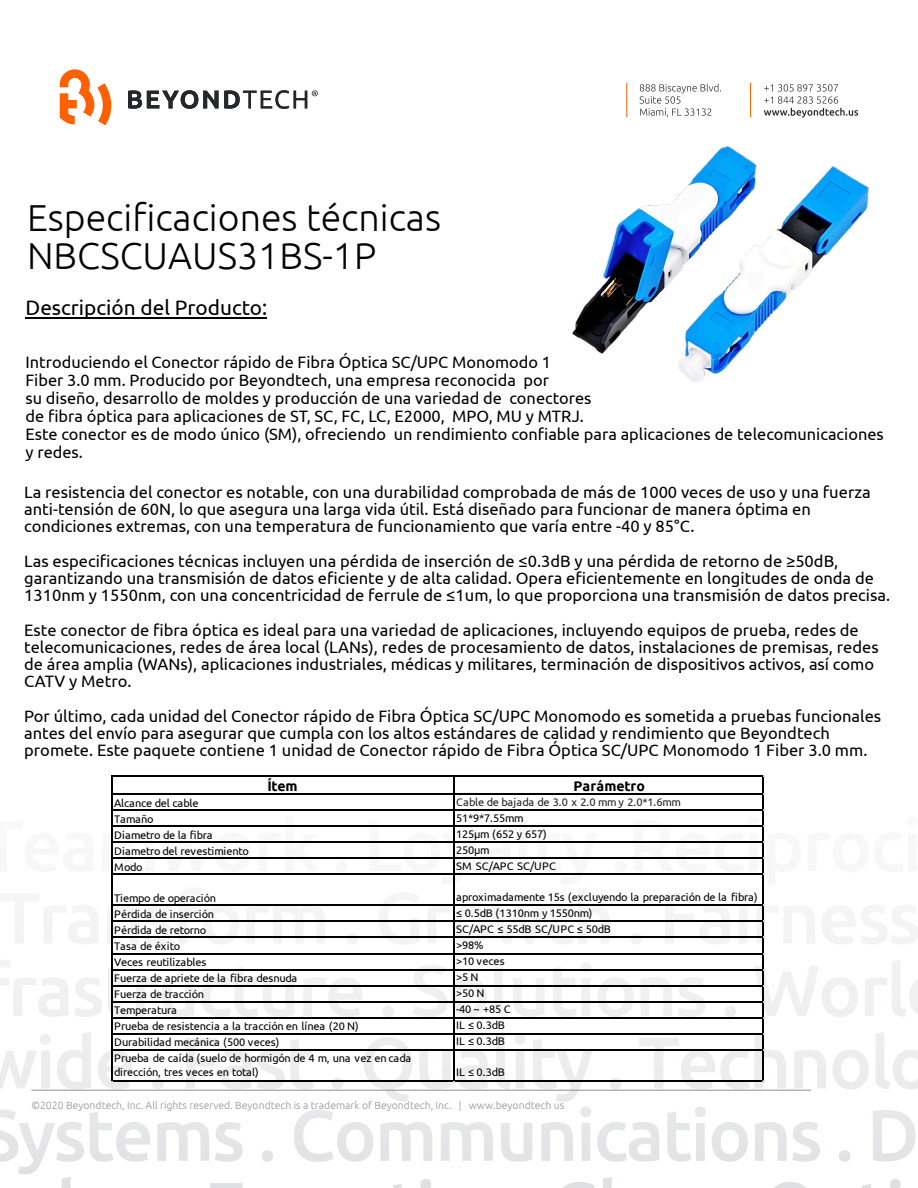
<style>
.page{position:relative;width:918px;height:1188px;background:#fff}
.page>*{position:absolute;margin:0;border:0;box-sizing:border-box;transform-origin:0 0}
.t1{font:300 37.5px/38.5px "Ubuntu";color:#000}
.t2{font:21px "Ubuntu";color:#000}
.t3{font:16.5px/17px "Ubuntu";color:#000}
.t4{font:700 14.1px "Ubuntu";letter-spacing:-.005em;color:#000}
.t5{font:11.1px/14.1px "Ubuntu";letter-spacing:-.02em;color:#000}
.t6{font:11.1px "Ubuntu";letter-spacing:-.03em;color:#222}
.t7{font:11.1px "Ubuntu";letter-spacing:.015em;color:#000}
.t8{font:11.1px "Ubuntu";color:#000}
.t9{font:300 10.5px "Ubuntu";color:#939598}
</style>
<div class="page">
<svg style="left:60px;top:69px;width:51px;height:56px"></svg>
<svg style="left:764px;top:84px;width:94px;height:33px"></svg>
<svg style="left:640px;top:84px;width:81px;height:33px"></svg>
<hr style="left:626px;top:83px;width:1px;height:34px;background:#ff6000">
<hr style="left:750px;top:83px;width:1px;height:34px;background:#ff6000">
<svg style="left:128px;top:90px;width:190px;height:19px"></svg>
<img style="left:0;top:775px;width:918px;height:413px">
<hr style="left:26px;top:318px;width:241px;height:1px;background:#000">
<hr style="left:31px;top:1090px;width:780px;height:1px;background:#939598">
<hr style="left:112px;top:776px;width:652px;height:1px;background:#000">
<hr style="left:112px;top:794px;width:652px;height:1px;background:#000">
<hr style="left:112px;top:810px;width:652px;height:1px;background:#000">
<hr style="left:112px;top:826px;width:652px;height:1px;background:#000">
<hr style="left:112px;top:842px;width:652px;height:1px;background:#000">
<hr style="left:112px;top:858px;width:652px;height:1px;background:#000">
<hr style="left:112px;top:874px;width:652px;height:1px;background:#000">
<hr style="left:112px;top:905px;width:652px;height:1px;background:#000">
<hr style="left:112px;top:921px;width:652px;height:1px;background:#000">
<hr style="left:112px;top:937px;width:652px;height:1px;background:#000">
<hr style="left:112px;top:953px;width:652px;height:1px;background:#000">
<hr style="left:112px;top:969px;width:652px;height:1px;background:#000">
<hr style="left:112px;top:985px;width:652px;height:1px;background:#000">
<hr style="left:112px;top:1001px;width:652px;height:1px;background:#000">
<hr style="left:112px;top:1017px;width:652px;height:1px;background:#000">
<hr style="left:112px;top:1033px;width:652px;height:1px;background:#000">
<hr style="left:112px;top:1049px;width:652px;height:1px;background:#000">
<hr style="left:111px;top:776px;width:1px;height:305px;background:#000">
<hr style="left:453px;top:777px;width:1px;height:304px;background:#000">
<hr style="left:112px;top:1080px;width:652px;height:1px;background:#000">
<hr style="left:763px;top:777px;width:1px;height:304px;background:#000">
<svg style="left:98px;top:1050px;width:34px;height:39px"></svg>
<svg style="left:370px;top:810px;width:548px;height:135px"></svg>
<svg style="left:754px;top:966px;width:104px;height:52px"></svg>
<svg style="left:257px;top:1032px;width:569px;height:130px"></svg>
<img style="left:572px;top:146px;width:297px;height:236px">
<h1 class="t1" style="left:27px;top:200px;width:416px">Especificaciones técnicas<br>NBCSCUAUS31BS-1P</h1>
<p class="t2" style="left:25px;top:299px;width:243px">Descripción del Producto:</p>
<p class="t3" style="left:25px;top:354px;width:860px;line-height:18px">Introduciendo el Conector rápido de Fibra Óptica SC/UPC Monomodo 1<br>Fiber 3.0 mm. Producido por Beyondtech, una empresa reconocida por<br>su diseño, desarrollo de moldes y producción de una variedad de conectores<br>de fibra óptica para aplicaciones de ST, SC, FC, LC, E2000, MPO, MU y MTRJ.<br>Este conector es de modo único (SM), ofreciendo un rendimiento confiable para aplicaciones de telecomunicaciones y redes.</p>
<p class="t3" style="left:24px;top:485px;width:848px">La resistencia del conector es notable, con una durabilidad comprobada de más de 1000 veces de uso y una fuerza anti-tensión de 60N, lo que asegura una larga vida útil. Está diseñado para funcionar de manera óptima en condiciones extremas, con una temperatura de funcionamiento que varía entre -40 y 85°C.</p>
<p class="t3" style="left:24px;top:554px;width:867px">Las especificaciones técnicas incluyen una pérdida de inserción de ≤0.3dB y una pérdida de retorno de ≥50dB, garantizando una transmisión de datos eficiente y de alta calidad. Opera eficientemente en longitudes de onda de<br>1310nm y 1550nm, con una concentricidad de ferrule de ≤1um, lo que proporciona una transmisión de datos precisa.</p>
<p class="t3" style="left:24px;top:623px;width:856px">Este conector de fibra óptica es ideal para una variedad de aplicaciones, incluyendo equipos de prueba, redes de telecomunicaciones, redes de área local (LANs), redes de procesamiento de datos, instalaciones de premisas, redes de área amplia (WANs), aplicaciones industriales, médicas y militares, terminación de dispositivos activos, así como CATV y Metro.</p>
<p class="t3" style="left:24px;top:709px;width:859px">Por último, cada unidad del Conector rápido de Fibra Óptica SC/UPC Monomodo es sometida a pruebas funcionales antes del envío para asegurar que cumpla con los altos estándares de calidad y rendimiento que Beyondtech promete. Este paquete contiene 1 unidad de Conector rápido de Fibra Óptica SC/UPC Monomodo 1 Fiber 3.0 mm.</p>
<p class="t4" style="left:267px;top:780px;width:32px">Ítem</p>
<p class="t4" style="left:573px;top:780px;width:73px">Parámetro</p>
<p class="t5" style="left:114px;top:796px;width:86px">Alcance del cable</p>
<p class="t6" style="left:456px;top:797px;width:227px">Cable de bajada de 3.0 x 2.0 mm y 2.0*1.6mm</p>
<p class="t5" style="left:114px;top:812px;width:41px">Tamaño</p>
<p class="t5" style="left:456px;top:811px;width:69px">51*9*7.55mm</p>
<p class="t5" style="left:114px;top:828px;width:100px">Diametro de la fibra</p>
<p class="t5" style="left:456px;top:827px;width:92px">125μm (652 y 657)</p>
<p class="t5" style="left:114px;top:844px;width:137px">Diametro del revestimiento</p>
<p class="t5" style="left:456px;top:843px;width:35px">250μm</p>
<p class="t5" style="left:114px;top:860px;width:30px">Modo</p>
<p class="t7" style="left:456px;top:861px;width:101px">SM SC/APC SC/UPC</p>
<p class="t5" style="left:114px;top:892px;width:104px">Tiempo de operación</p>
<p class="t5" style="left:456px;top:891px;width:303px">aproximadamente 15s (excluyendo la preparación de la fibra)</p>
<p class="t5" style="left:114px;top:908px;width:102px">Pérdida de inserción</p>
<p class="t5" style="left:456px;top:907px;width:138px">≤ 0.5dB (1310nm y 1550nm)</p>
<p class="t5" style="left:114px;top:924px;width:94px">Pérdida de retorno</p>
<p class="t5" style="left:456px;top:923px;width:156px">SC/APC ≤ 55dB SC/UPC ≤ 50dB</p>
<p class="t8" style="left:114px;top:941px;width:68px">Tasa de éxito</p>
<p class="t5" style="left:456px;top:939px;width:29px">&gt;98%</p>
<p class="t5" style="left:114px;top:956px;width:94px">Veces reutilizables</p>
<p class="t5" style="left:456px;top:955px;width:50px">&gt;10 veces</p>
<p class="t5" style="left:114px;top:972px;width:185px">Fuerza de apriete de la fibra desnuda</p>
<p class="t5" style="left:456px;top:971px;width:24px">&gt;5 N</p>
<p class="t5" style="left:114px;top:988px;width:92px">Fuerza de tracción</p>
<p class="t5" style="left:456px;top:987px;width:30px">&gt;50 N</p>
<p class="t5" style="left:114px;top:1004px;width:64px">Temperatura</p>
<p class="t5" style="left:456px;top:1003px;width:56px">-40 ~ +85 C</p>
<p class="t5" style="left:114px;top:1020px;width:246px">Prueba de resistencia a la tracción en línea (20 N)</p>
<p class="t5" style="left:456px;top:1019px;width:50px">IL ≤ 0.3dB</p>
<p class="t5" style="left:114px;top:1036px;width:167px">Durabilidad mecánica (500 veces)</p>
<p class="t5" style="left:456px;top:1035px;width:50px">IL ≤ 0.3dB</p>
<p class="t5" style="left:114px;top:1052px;width:299px">Prueba de caída (suelo de hormigón de 4 m, una vez en cada dirección, tres veces en total)</p>
<p class="t5" style="left:456px;top:1066px;width:50px">IL ≤ 0.3dB</p>
<p class="t9" style="left:31px;top:1101px;width:534px">©2020 Beyondtech, Inc. All rights reserved. Beyondtech is a trademark of Beyondtech, Inc. | www.beyondtech us</p>
</div>
